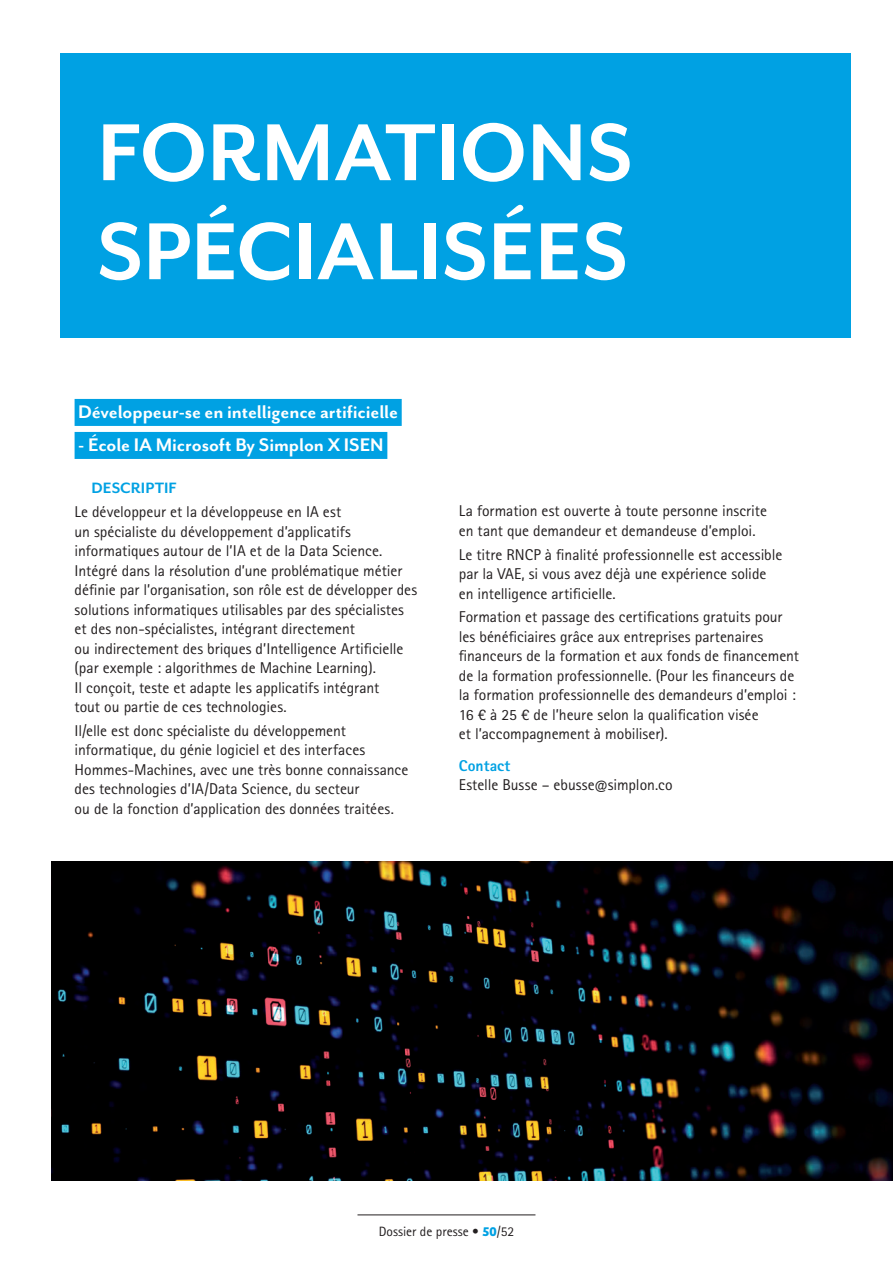
<style>
.page{position:relative;width:893px;height:1263px;background:#fff}
.page>*{position:absolute;margin:0;border:0;box-sizing:border-box;transform-origin:0 0}
.titre_1{font:700 93px/99px "Mr Eaves San OT";color:#fff}
.texte_courant_puce{font:700 21px "Mr Eaves San OT";letter-spacing:-.005em;color:#fff}
.titre_3{font:700 17.25px "Mr Eaves San OT";letter-spacing:.005em;color:#00a1e3}
.texte_courant_puce-2{font:15.6px/19.5px "Rotis Sans Serif Pro";letter-spacing:-.005em;color:#231f20}
.texte_courant_puce-3{font:800 15.6px "Rotis Sans Serif Pro";letter-spacing:.005em;color:#00a1e3}
.t1{font:13.5px "Rotis Sans Serif Pro";color:#231f20}
.s1{font-family:"Bree";font-weight:700;color:#00a1e3}
</style>
<div class="page">
<hr style="left:357px;top:1214px;width:178px;height:1px;background:#231f20">
<div style="left:60px;top:53px;width:790px;height:285px;background:#00a1e3"></div>
<div style="left:75px;top:399px;width:327px;height:27px;background:#00a1e3"></div>
<div style="left:75px;top:432px;width:312px;height:27px;background:#00a1e3"></div>
<img style="left:51px;top:861px;width:842px;height:319px">
<p class="titre_1" style="left:97px;top:104px;width:537px">FORMATIONS<br>SPÉCIALISÉES</p>
<p class="texte_courant_puce" style="left:78px;top:401px;width:321px">Développeur-se en intelligence artificielle</p>
<p class="texte_courant_puce" style="left:78px;top:434px;width:307px">- École IA Microsoft By Simplon X ISEN</p>
<p class="titre_3" style="left:92px;top:479px;width:86px">DESCRIPTIF</p>
<p class="texte_courant_puce-2" style="left:75px;top:502px;width:344px">Le développeur et la développeuse en IA est<br>un spécialiste du développement d’applicatifs informatiques autour de l’IA et de la Data Science.<br>Intégré dans la résolution d’une problématique métier définie par l’organisation, son rôle est de développer des solutions informatiques utilisables par des spécialistes et des non-spécialistes, intégrant directement<br>ou indirectement des briques d’Intelligence Artificielle (par exemple : algorithmes de Machine Learning).<br>Il conçoit, teste et adapte les applicatifs intégrant<br>tout ou partie de ces technologies.</p>
<p class="texte_courant_puce-2" style="left:75px;top:721px;width:335px">Il/elle est donc spécialiste du développement informatique, du génie logiciel et des interfaces Hommes-Machines, avec une très bonne connaissance des technologies d’IA/Data Science, du secteur<br>ou de la fonction d’application des données traitées.</p>
<p class="texte_courant_puce-2" style="left:459px;top:501px;width:310px">La formation est ouverte à toute personne inscrite en tant que demandeur et demandeuse d’emploi.</p>
<p class="texte_courant_puce-2" style="left:459px;top:545px;width:325px">Le titre RNCP à finalité professionnelle est accessible par la VAE, si vous avez déjà une expérience solide en intelligence artificielle.</p>
<p class="texte_courant_puce-2" style="left:459px;top:607px;width:342px">Formation et passage des certifications gratuits pour les bénéficiaires grâce aux entreprises partenaires financeurs de la formation et aux fonds de financement de la formation professionnelle. (Pour les financeurs de la formation professionnelle des demandeurs d’emploi :<br>16 € à 25 € de l’heure selon la qualification visée<br>et l’accompagnement à mobiliser).</p>
<p class="texte_courant_puce-3" style="left:459px;top:756px;width:53px">Contact</p>
<p class="texte_courant_puce-2" style="left:459px;top:775px;width:215px">Estelle Busse – ebusse@simplon.co</p>
<p class="t1" style="left:379px;top:1224px;width:137px">Dossier de presse • <span class="s1">50</span>/52</p>
</div>
